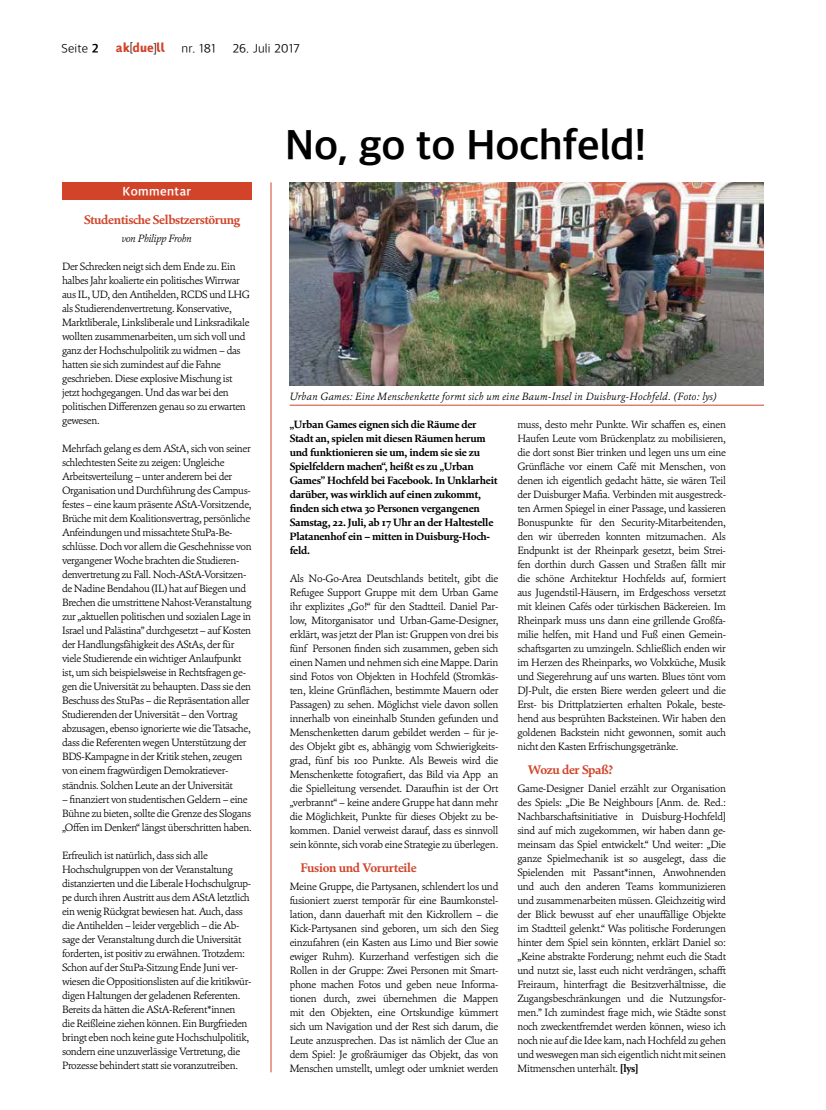
<style>
.page{position:relative;width:826px;height:1110px;background:#fff}
.page>*{position:absolute;margin:0;border:0;box-sizing:border-box;transform-origin:0 0}
.t1{font:700 42.5px "Akduell Apple SD Gothic Neo";letter-spacing:-.01em;color:#000}
.t2{font:700 12.5px "Cala";letter-spacing:-.03em;color:#d1442a}
.t3{font:300 12.5px "Akduell Apple SD Gothic Neo";letter-spacing:.01em;color:#000}
.t4{font:12.5px "Akduell 03";letter-spacing:.02em;color:#d1442a}
.t5{font:700 12.5px "Akduell Apple SD Gothic Neo";letter-spacing:.03em;color:#fff}
.t6{font:300 10.62px/14px "Cala";letter-spacing:-.03em;color:#000;text-align:justify}
.t7{font:700 10.62px/14px "Cala";letter-spacing:-.025em;color:#000}
.t8{font:italic 300 10.62px "Cala";letter-spacing:.02em;color:#000}
.t9{font:italic 300 10.62px "Cala";letter-spacing:-.03em;color:#000}
.s1{font-weight:700}
.s2{color:#000}
</style>
<div class="page">
<img style="left:290px;top:182px;width:474px;height:203px">
<hr style="left:290px;top:405px;width:474px;height:1px;background:#d1442a">
<div style="left:62px;top:182px;width:190px;height:18px;background:#d1442a"></div>
<hr style="left:271px;top:182px;width:1px;height:889px;background:#d1442a">
<p class="t3" style="left:62px;top:40px;width:39px">Seite <span class="s1">2</span></p>
<p class="t4" style="left:116px;top:42px;width:51px">ak<span class="s2">[</span>due<span class="s2">]</span>ll</p>
<p class="t3" style="left:181px;top:40px;width:36px">nr. 181</p>
<p class="t3" style="left:232px;top:40px;width:69px">26. Juli 2017</p>
<p class="t5" style="left:123px;top:182px;width:70px">Kommentar</p>
<p class="t2" style="left:84px;top:212px;width:158px">Studentische Selbstzerstörung</p>
<p class="t9" style="left:122px;top:231px;width:72px">von Philipp Frohn</p>
<p class="t6" style="left:62px;top:259px;width:189px;text-align:left">Der Schrecken neigt sich dem Ende zu. Ein halbes Jahr koalierte ein politisches Wirrwar aus IL, UD, den Antihelden, RCDS und LHG als Studierendenvertretung. Konservative, Marktliberale, Linksliberale und Linksradikale wollten zusammenarbeiten, um sich voll und ganz der Hochschulpolitik zu widmen – das hatten sie sich zumindest auf die Fahne geschrieben. Diese explosive Mischung ist jetzt hochgegangen. Und das war bei den politischen Differenzen genau so zu erwarten gewesen.</p>
<p class="t6" style="left:62px;top:441px;width:191px;text-align:left">Mehrfach gelang es dem AStA, sich von seiner schlechtesten Seite zu zeigen: Ungleiche Arbeitsverteilung – unter anderem bei der Organisation und Durchführung des Campus&shy;festes – eine kaum präsente AStA-Vorsitzende, Brüche mit dem Koalitionsvertrag, persönliche Anfeindungen und missachtete StuPa-Be&shy;schlüsse. Doch vor allem die Geschehnisse von vergangener Woche brachten die Studieren&shy;denvertretung zu Fall. Noch-AStA-Vorsitzen&shy;de Nadine Bendahou (IL) hat auf Biegen und Brechen die umstrittene Nahost-Veranstaltung zur „aktuellen politischen und sozialen Lage in Israel und Palästina” durchgesetzt – auf Kosten der Handlungsfähigkeit des AStAs, der für viele Studierende ein wichtiger Anlaufpunkt ist, um sich beispielsweise in Rechtsfragen ge&shy;gen die Universität zu behaupten. Dass sie den Beschuss des StuPas – die Repräsentation aller Studierenden der Universität – den Vortrag abzusagen, ebenso ignorierte wie die Tatsache, dass die Referenten wegen Unterstützung der BDS-Kampagne in der Kritik stehen, zeugen von einem fragwürdigen Demokratiever&shy;ständnis. Solchen Leute an der Universität</p>
<p class="t6" style="left:62px;top:791px;width:191px;text-align:left">– finanziert von studentischen Geldern – eine<br>Bühne zu bieten, sollte die Grenze des Slogans „Offen im Denken“ längst überschritten haben.</p>
<p class="t6" style="left:62px;top:847px;width:191px;text-align:left">Erfreulich ist natürlich, dass sich alle Hochschulgruppen von der Veranstaltung distanzierten und die Liberale Hochschulgrup&shy;pe durch ihren Austritt aus dem AStA letztlich ein wenig Rückgrat bewiesen hat. Auch, dass die Antihelden – leider vergeblich – die Ab&shy;sage der Veranstaltung durch die Universität forderten, ist positiv zu erwähnen. Trotzdem:<br>Schon auf der StuPa-Sitzung Ende Juni ver&shy;wiesen die Oppositionslisten auf die kritikwür&shy;digen Haltungen der geladenen Referenten.<br>Bereits da hätten die AStA-Referent*innen<br>die Reißleine ziehen können. Ein Burgfrieden bringt eben noch keine gute Hochschulpolitik, sondern eine unzuverlässige Vertretung, die Prozesse behindert statt sie voranzutreiben.</p>
<h1 class="t1" style="left:285px;top:116px;width:363px">No, go to Hochfeld!</h1>
<p class="t8" style="left:290px;top:389px;width:428px">Urban Games: Eine Menschenkette formt sich um eine Baum-Insel in Duisburg-Hochfeld. (Foto: lys)</p>
<p class="t7" style="left:290px;top:417px;width:209px">„Urban Games eignen sich die Räume der Stadt an, spielen mit diesen Räumen herum und funktionieren sie um, indem sie sie zu Spielfeldern machen“, heißt es zu „Urban Games” Hochfeld bei Facebook. In Unklarheit darüber, was wirklich auf einen zukommt, finden sich etwa 30 Personen vergangenen Samstag, 22. Juli, ab 17 Uhr an der Haltestelle Platanenhof ein – mitten in Duisburg-Hoch&shy;feld.</p>
<p class="t6" style="left:290px;top:571px;width:210px">Als No-Go-Area Deutschlands betitelt, gibt die Refugee Support Gruppe mit dem Urban Game ihr explizites „Go!“ für den Stadtteil. Daniel Par&shy;low, Mitorganisator und Urban-Game-Designer, erklärt, was jetzt der Plan ist: Gruppen von drei bis fünf Personen finden sich zusammen, geben sich einen Namen und nehmen sich eine Mappe. Darin sind Fotos von Objekten in Hochfeld (Stromkäs&shy;ten, kleine Grünflächen, bestimmte Mauern oder Passagen) zu sehen. Möglichst viele davon sollen innerhalb von eineinhalb Stunden gefunden und Menschenketten darum gebildet werden – für je&shy;des Objekt gibt es, abhängig vom Schwierigkeits&shy;grad, fünf bis 100 Punkte. Als Beweis wird die Menschenkette fotografiert, das Bild via App an die Spielleitung versendet. Daraufhin ist der Ort „verbrannt“ – keine andere Gruppe hat dann mehr die Möglichkeit, Punkte für dieses Objekt zu be&shy;kommen. Daniel verweist darauf, dass es sinnvoll sein könnte, sich vorab eine Strategie zu überlegen.</p>
<p class="t2" style="left:300px;top:860px;width:118px">Fusion und Vorurteile</p>
<p class="t6" style="left:290px;top:879px;width:210px">Meine Gruppe, die Partysanen, schlendert los und fusioniert zuerst temporär für eine Baumkonstel&shy;lation, dann dauerhaft mit den Kickrollern – die Kick-Partysanen sind geboren, um sich den Sieg einzufahren (ein Kasten aus Limo und Bier sowie ewiger Ruhm). Kurzerhand verfestigen sich die Rollen in der Gruppe: Zwei Personen mit Smart&shy;phone machen Fotos und geben neue Informa&shy;tionen durch, zwei übernehmen die Mappen mit den Objekten, eine Ortskundige kümmert sich um Navigation und der Rest sich darum, die Leute anzusprechen. Das ist nämlich der Clue an dem Spiel: Je großräumiger das Objekt, das von Menschen umstellt, umlegt oder umkniet werden</p>
<p class="t6" style="left:517px;top:417px;width:210px">muss, desto mehr Punkte. Wir schaffen es, einen Haufen Leute vom Brückenplatz zu mobilisieren, die dort sonst Bier trinken und legen uns um eine Grünfläche vor einem Café mit Menschen, von denen ich eigentlich gedacht hätte, sie wären Teil der Duisburger Mafia. Verbinden mit ausgestreck&shy;ten Armen Spiegel in einer Passage, und kassieren Bonuspunkte für den Security-Mitarbeitenden, den wir überreden konnten mitzumachen. Als Endpunkt ist der Rheinpark gesetzt, beim Strei&shy;fen dorthin durch Gassen und Straßen fällt mir die schöne Architektur Hochfelds auf, formiert aus Jugendstil-Häusern, im Erdgeschoss versetzt mit kleinen Cafés oder türkischen Bäckereien. Im Rheinpark muss uns dann eine grillende Großfa&shy;milie helfen, mit Hand und Fuß einen Gemein&shy;schaftsgarten zu umzingeln. Schließlich enden wir im Herzen des Rheinparks, wo Volxküche, Musik und Siegerehrung auf uns warten. Blues tönt vom DJ-Pult, die ersten Biere werden geleert und die Erst- bis Drittplatzierten erhalten Pokale, beste&shy;hend aus besprühten Backsteinen. Wir haben den goldenen Backstein nicht gewonnen, somit auch nicht den Kasten Erfrischungsgetränke.</p>
<p class="t2" style="left:528px;top:762px;width:87px">Wozu der Spaß?</p>
<p class="t6" style="left:517px;top:781px;width:210px">Game-Designer Daniel erzählt zur Organisation des Spiels: „Die Be Neighbours [Anm. de. Red.:<br>Nachbarschaftsinitiative in Duisburg-Hochfeld] sind auf mich zugekommen, wir haben dann ge&shy;meinsam das Spiel entwickelt.“ Und weiter: „Die ganze Spielmechanik ist so ausgelegt, dass die Spielenden mit Passant*innen, Anwohnenden und auch den anderen Teams kommunizieren und zusammenarbeiten müssen. Gleichzeitig wird der Blick bewusst auf eher unauffällige Objekte im Stadtteil gelenkt.“ Was politische Forderungen hinter dem Spiel sein könnten, erklärt Daniel so: „Keine abstrakte Forderung; nehmt euch die Stadt und nutzt sie, lasst euch nicht verdrängen, schafft Freiraum, hinterfragt die Besitzverhältnisse, die Zugangsbeschränkungen und die Nutzungsfor&shy;men.” Ich zumindest frage mich, wie Städte sonst noch zweckentfremdet werden können, wieso ich noch nie auf die Idee kam, nach Hochfeld zu gehen und weswegen man sich eigentlich nicht mit seinen Mitmenschen unterhält. <span class="s1">[lys]</span></p>
</div>
